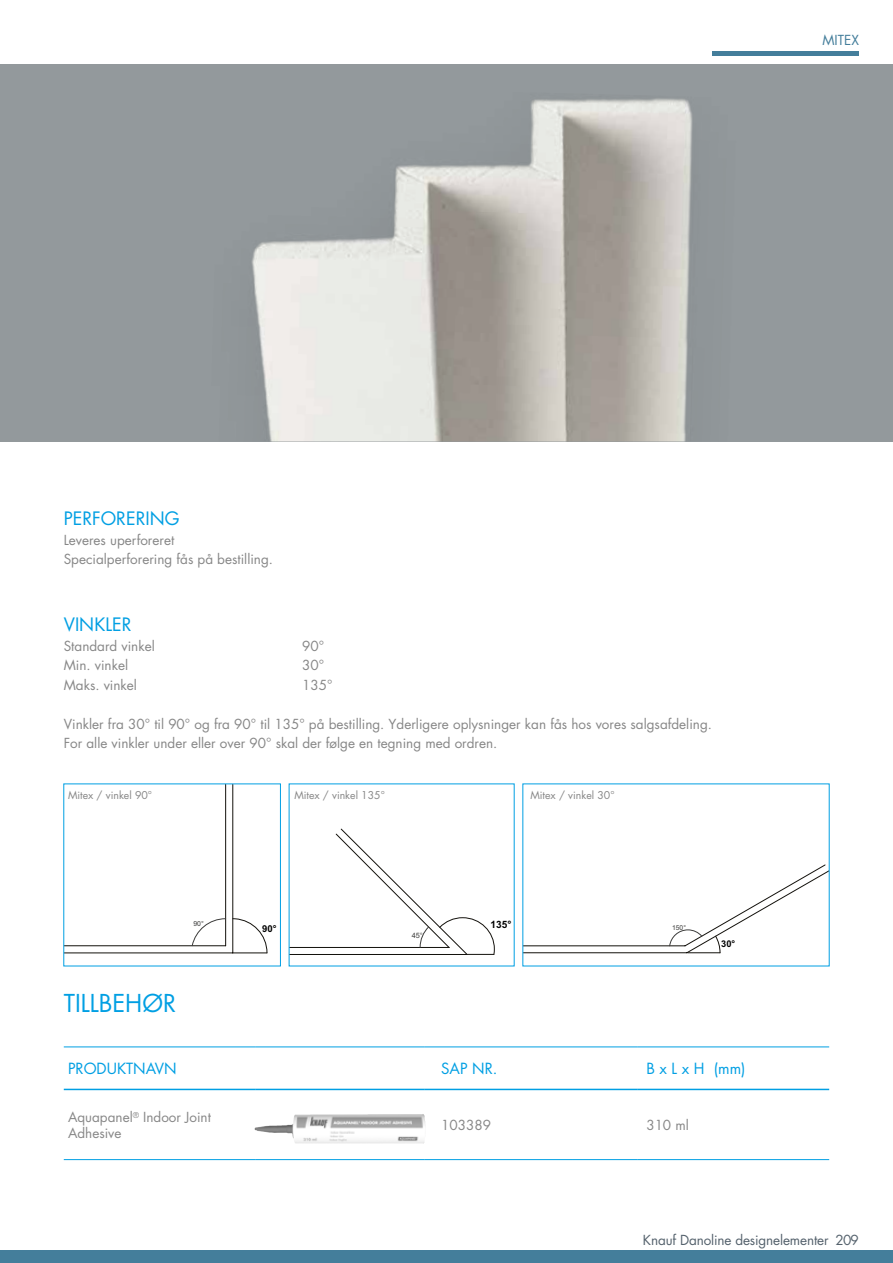
<style>
.page{position:relative;width:893px;height:1263px;background:#fff}
.page>*{position:absolute;margin:0;border:0;box-sizing:border-box;transform-origin:0 0}
.t1{font:24px "Futura Std";color:#009fe3}
.t2{font:18px "Futura Std";color:#009fe3}
.t3{font:15px "Futura Std";color:#009fe3}
.t4{font:13.5px/19.5px "Futura Std";color:#878787}
.t5{font:13.5px "Futura Std";letter-spacing:-.01em;color:#54616c}
.t6{font:13.5px "Futura Std";color:#447e9b}
.t7{font:10.5px "Futura Std";color:#878787}
.t8{font:700 10.05px "Arial";color:#000}
.t9{font:700 9.45px "Arial";color:#000}
.t10{font:700 9.3px "Arial";color:#000}
.t11{font:7.35px "Arial";color:#3c3c3b}
.t12{font:6.9px "Arial";color:#3c3c3b}
.t13{font:6.75px "Arial";color:#3c3c3b}
</style>
<div class="page">
<hr style="left:712px;top:51px;width:147px;height:4px;background:#447e9b">
<div style="left:0;top:1250px;width:893px;height:13px;background:#447e9b"></div>
<svg style="left:64px;top:1047px;width:765px;height:83px"></svg>
<hr style="left:423px;top:1090px;width:2px;height:69px;background:#fff">
<hr style="left:637px;top:1090px;width:2px;height:69px;background:#fff">
<hr style="left:64px;top:1046px;width:191px;height:1px;background:#009fe3">
<hr style="left:255px;top:1046px;width:169px;height:1px;background:#009fe3">
<hr style="left:424px;top:1046px;width:149px;height:1px;background:#009fe3">
<hr style="left:573px;top:1046px;width:65px;height:1px;background:#009fe3">
<hr style="left:638px;top:1046px;width:191px;height:1px;background:#009fe3">
<hr style="left:64px;top:1159px;width:191px;height:1px;background:#009fe3">
<hr style="left:255px;top:1159px;width:169px;height:1px;background:#009fe3">
<hr style="left:424px;top:1159px;width:149px;height:1px;background:#009fe3">
<hr style="left:573px;top:1159px;width:65px;height:1px;background:#009fe3">
<hr style="left:638px;top:1159px;width:191px;height:1px;background:#009fe3">
<hr style="left:64px;top:1089px;width:191px;height:1px;background:#009fe3">
<hr style="left:255px;top:1089px;width:169px;height:1px;background:#009fe3">
<hr style="left:424px;top:1089px;width:149px;height:1px;background:#009fe3">
<hr style="left:573px;top:1089px;width:65px;height:1px;background:#009fe3">
<hr style="left:638px;top:1089px;width:191px;height:1px;background:#009fe3">
<img style="left:255px;top:1114px;width:171px;height:30px">
<svg style="left:524px;top:864px;width:304px;height:89px"></svg>
<hr style="left:225px;top:784px;width:1px;height:162px;background:#13110c">
<hr style="left:232px;top:784px;width:1px;height:169px;background:#13110c">
<hr style="left:64px;top:945px;width:162px;height:1px;background:#13110c">
<hr style="left:64px;top:952px;width:169px;height:1px;background:#13110c">
<svg style="left:232px;top:918px;width:36px;height:35px"></svg>
<svg style="left:192px;top:918px;width:34px;height:28px"></svg>
<svg style="left:291px;top:829px;width:204px;height:126px"></svg>
<div style="left:0;top:64px;width:893px;height:377px;background:#93999c"></div>
<img style="left:252px;top:98px;width:440px;height:343px">
<p class="t6" style="left:822px;top:32px;width:38px">MITEX</p>
<h2 class="t2" style="left:64px;top:507px;width:117px">PERFORERING</h2>
<p class="t4" style="left:64px;top:530px;width:211px">Leveres uperforeret<br>Specialperforering fås på bestilling.</p>
<h2 class="t2" style="left:64px;top:613px;width:69px">VINKLER</h2>
<p class="t4" style="left:64px;top:636px;width:93px">Standard vinkel</p>
<p class="t4" style="left:302px;top:636px;width:24px">90°</p>
<p class="t4" style="left:64px;top:656px;width:66px">Min. vinkel</p>
<p class="t4" style="left:302px;top:656px;width:24px">30°</p>
<p class="t4" style="left:64px;top:675px;width:75px">Maks. vinkel</p>
<p class="t4" style="left:302px;top:675px;width:32px">135°</p>
<p class="t4" style="left:64px;top:714px;width:650px">Vinkler fra 30° til 90° og fra 90° til 135° på bestilling. Yderligere oplysninger kan fås hos vores salgsafdeling.<br>For alle vinkler under eller over 90° skal der følge en tegning med ordren.</p>
<p class="t7" style="left:68px;top:788px;width:86px">Mitex / vinkel 90°</p>
<p class="t7" style="left:294px;top:788px;width:92px">Mitex / vinkel 135°</p>
<p class="t7" style="left:530px;top:788px;width:86px">Mitex / vinkel 30°</p>
<p class="t12" style="left:193px;top:919px;width:12px">90°</p>
<h1 class="t1" style="left:64px;top:987px;width:114px">TILLBEHØR</h1>
<p class="t9" style="left:262px;top:923px;width:16px">90°</p>
<p class="t11" style="left:412px;top:930px;width:13px">45°</p>
<p class="t8" style="left:490px;top:918px;width:22px">135°</p>
<p class="t13" style="left:672px;top:923px;width:15px">150°</p>
<p class="t10" style="left:721px;top:938px;width:16px">30°</p>
<p class="t3" style="left:68px;top:1059px;width:110px">PRODUKTNAVN</p>
<p class="t3" style="left:441px;top:1059px;width:58px">SAP NR.</p>
<p class="t3" style="left:646px;top:1059px;width:101px">B x L x H (mm)</p>
<p class="t4" style="left:68px;top:1109px;width:144px;line-height:16.2px">Aquapanel<sup>®</sup> Indoor Joint<br>Adhesive</p>
<p class="t4" style="left:441px;top:1115px;width:51px">103389</p>
<p class="t4" style="left:646px;top:1115px;width:44px">310 ml</p>
<p class="t5" style="left:643px;top:1231px;width:218px">Knauf Danoline designelementer 209</p>
</div>
